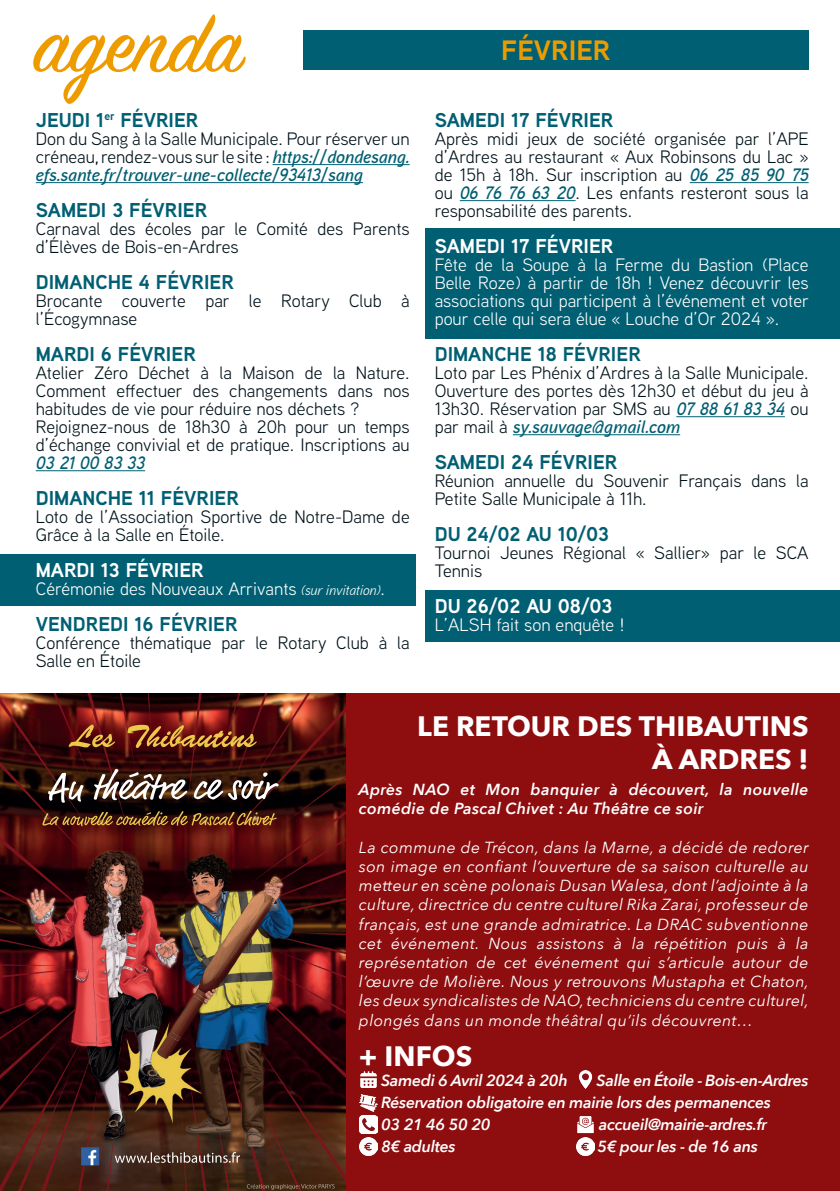
<style>
.page{position:relative;width:840px;height:1191px;background:#fff}
.page>*{position:absolute;margin:0;border:0;box-sizing:border-box;transform-origin:0 0}
.t1{font:90px "Sign Painter House Script";color:#ee9b00}
.t2{font:700 28px "Avenir Next";color:#fff}
.t3{font:700 28px "Aaux Next";color:#ee9b00}
.t4{font:700 20px "Aaux Next";color:#005f73}
.t5{font:700 20px "Aaux Next";color:#fff}
.t6{font:18px/18px "Aaux Next";color:#001219}
.t7{font:18px/18px "Aaux Next";color:#fff;text-align:justify}
.t8{font:italic 16px/19.2px "Avenir Next";letter-spacing:.02em;color:#fff;text-align:justify}
.t9{font:italic 600 16px "Avenir Next";letter-spacing:-.02em;color:#fff}
.t10{font:italic 600 16px/19.2px "Avenir Next";letter-spacing:.02em;color:#fff}
.s1{font-weight:600;font-style:italic;color:#005f73}
.s2{font-style:italic;font-size:14px}
</style>
<div class="page">
<div style="left:425px;top:590px;width:414px;height:51px;background:#005f73"></div>
<div style="left:425px;top:228px;width:414px;height:110px;background:#005f73"></div>
<div style="left:0;top:554px;width:415px;height:52px;background:#005f73"></div>
<div style="left:303px;top:30px;width:505px;height:40px;background:#005f73"></div>
<div style="left:0;top:693px;width:839px;height:498px;background:#8e0d0f"></div>
<img style="left:0;top:693px;width:345px;height:498px">
<hr style="left:272px;top:164px;width:137px;height:1px;background:#005f73">
<hr style="left:36px;top:182px;width:327px;height:1px;background:#005f73">
<hr style="left:36px;top:470px;width:109px;height:1px;background:#005f73">
<hr style="left:689px;top:182px;width:119px;height:1px;background:#005f73">
<hr style="left:459px;top:200px;width:116px;height:1px;background:#005f73">
<hr style="left:676px;top:416px;width:108px;height:1px;background:#005f73">
<hr style="left:512px;top:434px;width:167px;height:1px;background:#005f73">
<img style="left:578px;top:1070px;width:15px;height:18px">
<img style="left:360px;top:1071px;width:17px;height:17px">
<img style="left:359px;top:1094px;width:18px;height:17px">
<img style="left:359px;top:1137px;width:18px;height:18px">
<img style="left:576px;top:1137px;width:18px;height:18px">
<img style="left:577px;top:1116px;width:17px;height:17px">
<img style="left:359px;top:1115px;width:18px;height:18px">
<p class="t1" style="left:33px;top:-11px;width:210px">agenda</p>
<p class="t4" style="left:36px;top:106px;width:164px">JEUDI 1<sup>er</sup> FÉVRIER</p>
<p class="t6" style="left:36px;top:129px;width:375px;text-align:justify">Don du Sang à la Salle Municipale. Pour réserver un créneau, rendez-vous sur le site : <span class="s1">https://dondesang. efs.sante.fr/trouver-une-collecte/93413/sang</span></p>
<p class="t4" style="left:36px;top:196px;width:173px">SAMEDI 3 FÉVRIER</p>
<p class="t6" style="left:36px;top:219px;width:375px">Carnaval des écoles par le Comité des Parents d’Élèves de Bois-en-Ardres</p>
<p class="t4" style="left:36px;top:268px;width:199px">DIMANCHE 4 FÉVRIER</p>
<p class="t6" style="left:36px;top:291px;width:375px">Brocante couverte par le Rotary Club à l’Écogymnase</p>
<p class="t4" style="left:36px;top:340px;width:161px">MARDI 6 FÉVRIER</p>
<p class="t6" style="left:36px;top:363px;width:375px;text-align:justify">Atelier Zéro Déchet à la Maison de la Nature.<br>Comment effectuer des changements dans nos habitudes de vie pour réduire nos déchets ?</p>
<p class="t6" style="left:36px;top:417px;width:375px;text-align:justify">Rejoignez-nous de 18h30 à 20h pour un temps d’échange convivial et de pratique. Inscriptions au <span class="s1">03 21 00 83 33</span></p>
<p class="t4" style="left:36px;top:484px;width:204px">DIMANCHE 11 FÉVRIER</p>
<p class="t6" style="left:36px;top:507px;width:375px">Loto de l’Association Sportive de Notre-Dame de<br>Grâce à la Salle en Étoile.</p>
<p class="t5" style="left:36px;top:556px;width:169px">MARDI 13 FÉVRIER</p>
<p class="t7" style="left:36px;top:579px;width:350px">Cérémonie des Nouveaux Arrivants <span class="s2">(sur invitation)</span>.</p>
<p class="t4" style="left:36px;top:610px;width:203px">VENDREDI 16 FÉVRIER</p>
<p class="t6" style="left:36px;top:633px;width:375px">Conférence thématique par le Rotary Club à la<br>Salle en Étoile</p>
<p class="t3" style="left:501px;top:30px;width:111px">FÉVRIER</p>
<p class="t4" style="left:434px;top:106px;width:180px">SAMEDI 17 FÉVRIER</p>
<p class="t6" style="left:434px;top:129px;width:375px;text-align:justify">Après midi jeux de société organisée par l’APE d’Ardres au restaurant « Aux Robinsons du Lac » de 15h à 18h. Sur inscription au <span class="s1">06 25 85 90 75 </span>ou <span class="s1">06 76 76 63 20</span>. Les enfants resteront sous la responsabilité des parents.</p>
<p class="t5" style="left:434px;top:232px;width:180px">SAMEDI 17 FÉVRIER</p>
<p class="t7" style="left:434px;top:255px;width:375px">Fête de la Soupe à la Ferme du Bastion (Place Belle Roze) à partir de 18h ! Venez découvrir les associations qui participent à l’événement et voter pour celle qui sera élue « Louche d’Or 2024 ».</p>
<p class="t4" style="left:434px;top:340px;width:207px">DIMANCHE 18 FÉVRIER</p>
<p class="t6" style="left:434px;top:363px;width:375px;text-align:justify">Loto par Les Phénix d’Ardres à la Salle Municipale.<br>Ouverture des portes dès 12h30 et début du jeu à 13h30. Réservation par SMS au <span class="s1">07 88 61 83 34</span> ou par mail à <span class="s1">sy.sauvage@gmail.com</span></p>
<p class="t4" style="left:434px;top:448px;width:184px">SAMEDI 24 FÉVRIER</p>
<p class="t6" style="left:434px;top:471px;width:375px">Réunion annuelle du Souvenir Français dans la<br>Petite Salle Municipale à 11h.</p>
<p class="t4" style="left:434px;top:520px;width:176px">DU 24/02 AU 10/03</p>
<p class="t6" style="left:434px;top:543px;width:375px">Tournoi Jeunes Régional « Sallier» par le SCA<br>Tennis</p>
<p class="t5" style="left:434px;top:592px;width:179px">DU 26/02 AU 08/03</p>
<p class="t7" style="left:434px;top:615px;width:191px">L’ALSH fait son enquête !</p>
<p class="t2" style="left:417px;top:701px;width:392px">LE RETOUR DES THIBAUTINS</p>
<p class="t2" style="left:652px;top:735px;width:158px">À ARDRES !</p>
<p class="t10" style="left:359px;top:779px;width:451px">Après NAO et Mon banquier à découvert, la nouvelle comédie de Pascal Chivet : Au Théâtre ce soir</p>
<p class="t8" style="left:359px;top:837px;width:451px">La commune de Trécon, dans la Marne, a décidé de redorer son image en confiant l’ouverture de sa saison culturelle au metteur en scène polonais Dusan Walesa, dont l’adjointe à la culture, directrice du centre culturel Rika Zarai, professeur de français, est une grande admiratrice. La DRAC subventionne cet événement. Nous assistons à la répétition puis à la représentation de cet événement qui s’articule autour de l’œuvre de Molière. Nous y retrouvons Mustapha et Chaton, les deux syndicalistes de NAO, techniciens du centre culturel, plongés dans un monde théâtral qu’ils découvrent…</p>
<p class="t2" style="left:359px;top:1031px;width:115px">+ INFOS</p>
<p class="t9" style="left:381px;top:1066px;width:188px">Samedi 6 Avril 2024 à 20h</p>
<p class="t9" style="left:596px;top:1066px;width:213px">Salle en Étoile - Bois-en-Ardres</p>
<p class="t9" style="left:381px;top:1088px;width:391px">Réservation obligatoire en mairie lors des permanences</p>
<p class="t9" style="left:381px;top:1110px;width:111px">03 21 46 50 20</p>
<p class="t9" style="left:598px;top:1110px;width:169px">accueil@mairie-ardres.fr</p>
<p class="t9" style="left:381px;top:1132px;width:76px">8€ adultes</p>
<p class="t9" style="left:597px;top:1132px;width:162px">5€ pour les - de 16 ans</p>
</div>
